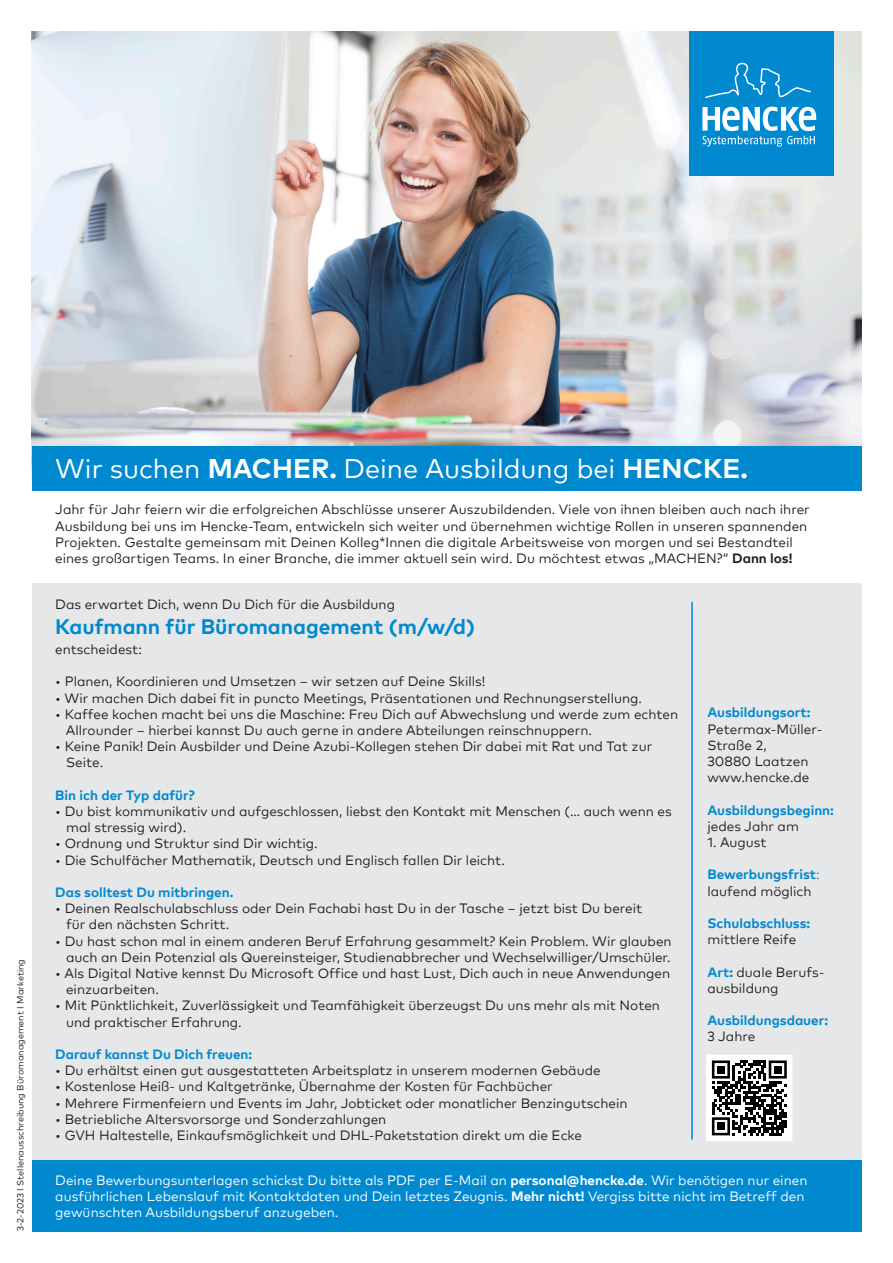
<style>
.page{position:relative;width:893px;height:1263px;background:#fff}
.page>*{position:absolute;margin:0;border:0;box-sizing:border-box;transform-origin:0 0}
.t1{font:27px "Mark OT";color:#fff}
.t2{font:700 21px "Mark OT";color:#0089cf}
.t3{font:13.5px/16.2px "Mark OT";color:#231f20}
.t4{font:13.5px/16.2px "Mark OT";color:#fff}
.t5{font:700 13.5px/16.2px "Mark OT";color:#0089cf}
.t6{font:9px "Mark OT";color:#231f20}
.s1{font-weight:700}
.s2{font-weight:400}
.s3{font-weight:400;color:#231f20}
.s4{font-weight:700;color:#0089cf}
</style>
<div class="page">
<img style="left:32px;top:32px;width:829px;height:414px">
<div style="left:32px;top:1158px;width:829px;height:73px;background:#0089cf"></div>
<div style="left:689px;top:32px;width:144px;height:144px;background:#0089cf"></div>
<svg style="left:702px;top:107px;width:114px;height:40px"></svg>
<svg style="left:705px;top:62px;width:106px;height:36px"></svg>
<div style="left:32px;top:584px;width:829px;height:576px;background:#e6e7e9"></div>
<div style="left:32px;top:446px;width:829px;height:45px;background:#0089cf"></div>
<div style="left:707px;top:1055px;width:85px;height:85px;background:#fff"></div>
<svg style="left:712px;top:1060px;width:75px;height:75px"></svg>
<div style="left:717px;top:1066px;width:8px;height:7px;background:#000"></div>
<div style="left:774px;top:1066px;width:8px;height:7px;background:#000"></div>
<div style="left:717px;top:1122px;width:8px;height:8px;background:#000"></div>
<div style="left:706px;top:1054px;width:86px;height:87px;border:2px solid #fff"></div>
<hr style="left:691px;top:602px;width:2px;height:538px;background:#0089cf">
<p class="t6" style="left:15px;top:1231px;width:273px;rotate:-90deg">3-2-2023 I Stellenausschreibung Büromanagement I Marketing</p>
<h1 class="t1" style="left:55px;top:452px;width:694px">Wir suchen <span class="s1">MACHER.</span> Deine Ausbildung bei <span class="s1">HENCKE.</span></h1>
<p class="t3" style="left:55px;top:501px;width:756px">Jahr für Jahr feiern wir die erfolgreichen Abschlüsse unserer Auszubildenden. Viele von ihnen bleiben auch nach ihrer Ausbildung bei uns im Hencke-Team, entwickeln sich weiter und übernehmen wichtige Rollen in unseren spannenden Projekten. Gestalte gemeinsam mit Deinen Kolleg*Innen die digitale Arbeitsweise von morgen und sei Bestandteil eines großartigen Teams. In einer Branche, die immer aktuell sein wird. Du möchtest etwas „MACHEN?“ <span class="s1">Dann los!</span></p>
<p class="t3" style="left:55px;top:596px;width:341px">Das erwartet Dich, wenn Du Dich für die Ausbildung</p>
<h2 class="t2" style="left:55px;top:613px;width:421px">Kaufmann für Büromanagement (m/w/d)</h2>
<p class="t3" style="left:55px;top:641px;width:88px">entscheidest:</p>
<p class="t3" style="left:55px;top:673px;width:432px">• Planen, Koordinieren und Umsetzen – wir setzen auf Deine Skills!</p>
<p class="t3" style="left:55px;top:689px;width:588px">• Wir machen Dich dabei fit in puncto Meetings, Präsentationen und Rechnungserstellung.</p>
<p class="t3" style="left:66px;top:706px;width:614px;text-indent:-11px">• Kaffee kochen macht bei uns die Maschine: Freu Dich auf Abwechslung und werde zum echten<br>Allrounder – hierbei kannst Du auch gerne in andere Abteilungen reinschnuppern.</p>
<p class="t3" style="left:66px;top:738px;width:588px;text-indent:-11px">• Keine Panik! Dein Ausbilder und Deine Azubi-Kollegen stehen Dir dabei mit Rat und Tat zur<br>Seite.</p>
<p class="t5" style="left:55px;top:786px;width:141px">Bin ich der Typ dafür?</p>
<p class="t3" style="left:66px;top:803px;width:607px;text-indent:-11px">• Du bist kommunikativ und aufgeschlossen, liebst den Kontakt mit Menschen (… auch wenn es mal stressig wird).</p>
<p class="t3" style="left:55px;top:835px;width:264px">• Ordnung und Struktur sind Dir wichtig.</p>
<p class="t3" style="left:55px;top:851px;width:451px">• Die Schulfächer Mathematik, Deutsch und Englisch fallen Dir leicht.</p>
<p class="t5" style="left:55px;top:884px;width:180px">Das solltest Du mitbringen.</p>
<p class="t3" style="left:66px;top:900px;width:578px;text-indent:-11px">• Deinen Realschulabschluss oder Dein Fachabi hast Du in der Tasche – jetzt bist Du bereit für den nächsten Schritt.</p>
<p class="t3" style="left:55px;top:932px;width:618px;text-align:right">• Du hast schon mal in einem anderen Beruf Erfahrung gesammelt? Kein Problem. Wir glauben auch an Dein Potenzial als Quereinsteiger, Studienabbrecher und Wechselwilliger/Umschüler.</p>
<p class="t3" style="left:66px;top:965px;width:606px;text-indent:-11px">• Als Digital Native kennst Du Microsoft Office und hast Lust, Dich auch in neue Anwendungen einzuarbeiten.</p>
<p class="t3" style="left:66px;top:997px;width:595px;text-indent:-11px">• Mit Pünktlichkeit, Zuverlässigkeit und Teamfähigkeit überzeugst Du uns mehr als mit Noten und praktischer Erfahrung.</p>
<p class="t5" style="left:55px;top:1046px;width:199px">Darauf kannst Du Dich freuen:</p>
<p class="t3" style="left:55px;top:1062px;width:547px">• Du erhältst einen gut ausgestatteten Arbeitsplatz in unserem modernen Gebäude</p>
<p class="t3" style="left:55px;top:1078px;width:499px">• Kostenlose Heiß- und Kaltgetränke, Übernahme der Kosten für Fachbücher</p>
<p class="t3" style="left:55px;top:1094px;width:574px">• Mehrere Firmenfeiern und Events im Jahr, Jobticket oder monatlicher Benzingutschein</p>
<p class="t3" style="left:55px;top:1111px;width:333px">• Betriebliche Altersvorsorge und Sonderzahlungen</p>
<p class="t3" style="left:55px;top:1127px;width:528px">• GVH Haltestelle, Einkaufsmöglichkeit und DHL-Paketstation direkt um die Ecke</p>
<p class="t4" style="left:55px;top:1171px;width:754px">Deine Bewerbungsunterlagen schickst Du bitte als PDF per E-Mail an <span class="s1">personal@hencke.de</span>. Wir benötigen nur einen ausführlichen Lebenslauf mit Kontaktdaten und Dein letztes Zeugnis. <span class="s1">Mehr nicht!</span> Vergiss bitte nicht im Betreff den gewünschten Ausbildungsberuf anzugeben.</p>
<p class="t5" style="left:707px;top:704px;width:105px">Ausbildungsort:</p>
<p class="t3" style="left:707px;top:720px;width:117px">Petermax-Müller-<br>Straße 2,<br>30880 Laatzen www.hencke.de</p>
<p class="t5" style="left:707px;top:801px;width:128px">Ausbildungsbeginn:</p>
<p class="t3" style="left:707px;top:818px;width:93px">jedes Jahr am</p>
<p class="t3" style="left:707px;top:834px;width:61px">1. August</p>
<p class="t5" style="left:707px;top:866px;width:114px">Bewerbungsfrist<span class="s2">: </span><span class="s3">laufend möglich</span></p>
<p class="t5" style="left:707px;top:915px;width:104px">Schulabschluss:</p>
<p class="t3" style="left:707px;top:931px;width:90px">mittlere Reife</p>
<p class="t3" style="left:707px;top:963px;width:119px"><span class="s4">Art:</span> duale Berufs&shy;ausbildung</p>
<p class="t5" style="left:707px;top:1012px;width:122px">Ausbildungsdauer:</p>
<p class="t3" style="left:707px;top:1028px;width:49px">3 Jahre</p>
</div>
